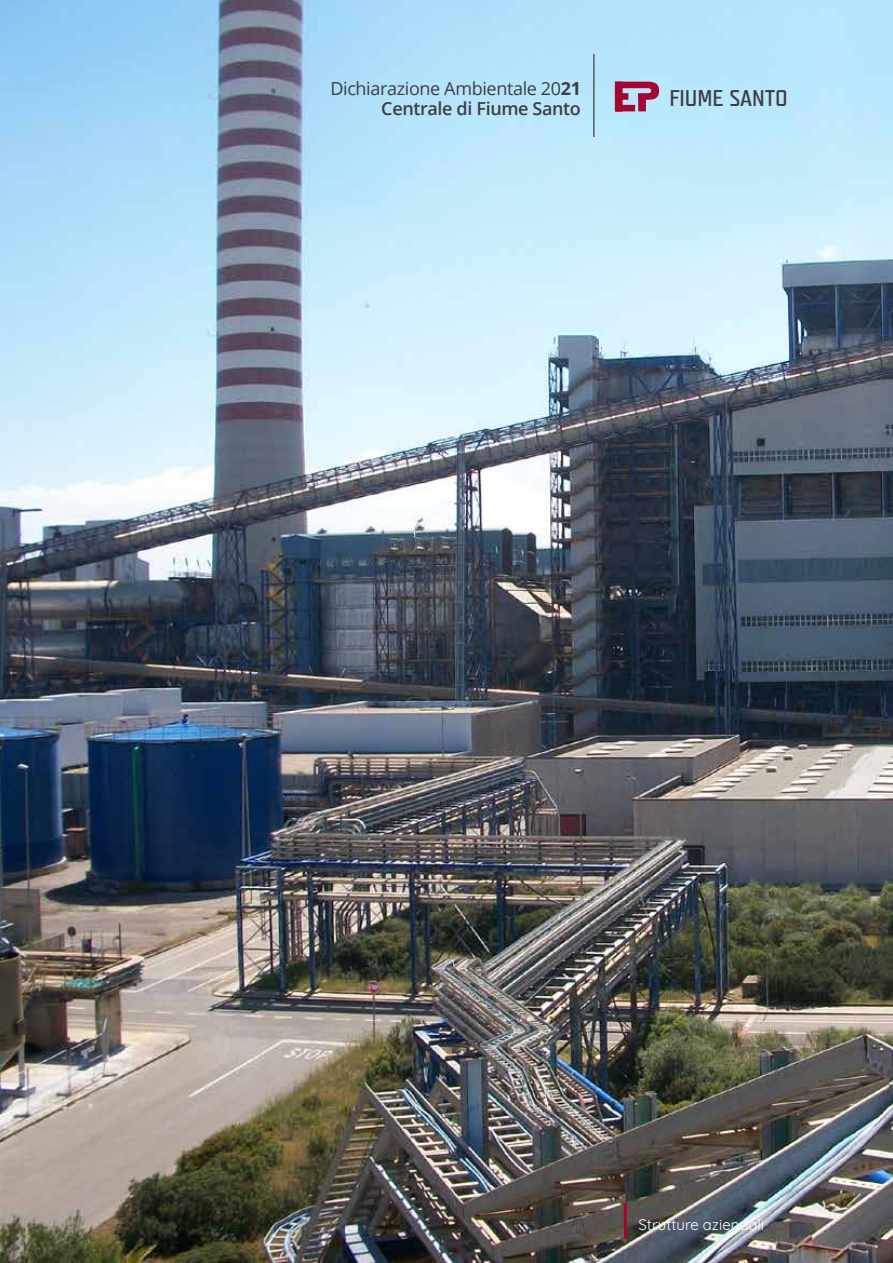
<style>
.page{position:relative;width:893px;height:1263px;background:#fff}
.page>*{position:absolute;margin:0;border:0;box-sizing:border-box;transform-origin:0 0}
.t1{font:22.8px "Teuton Normal";color:#3e3d40}
.t2{font:18px/19.8px "Open Sans";letter-spacing:-.02em;color:#3e3d40;text-align:right}
.t3{font:15px "Quicksand";color:#fff}
.s1{font-weight:700}
.s2{font-weight:600}
</style>
<div class="page">
<img style="left:0;top:0;width:893px;height:1263px">
<hr style="left:624px;top:1203px;width:3px;height:36px;background:#a50630">
<hr style="left:593px;top:54px;width:2px;height:83px;background:#58585a">
<svg style="left:615px;top:82px;width:44px;height:29px"></svg>
<p class="t2" style="left:330px;top:78px;width:252px">Dichiarazione Ambientale 20<span class="s1">21<br></span><span class="s2">Centrale di Fiume Santo</span></p>
<p class="t1" style="left:669px;top:87px;width:120px">FIUME SANTO</p>
<p class="t3" style="left:638px;top:1213px;width:127px">Strutture aziendali</p>
</div>
